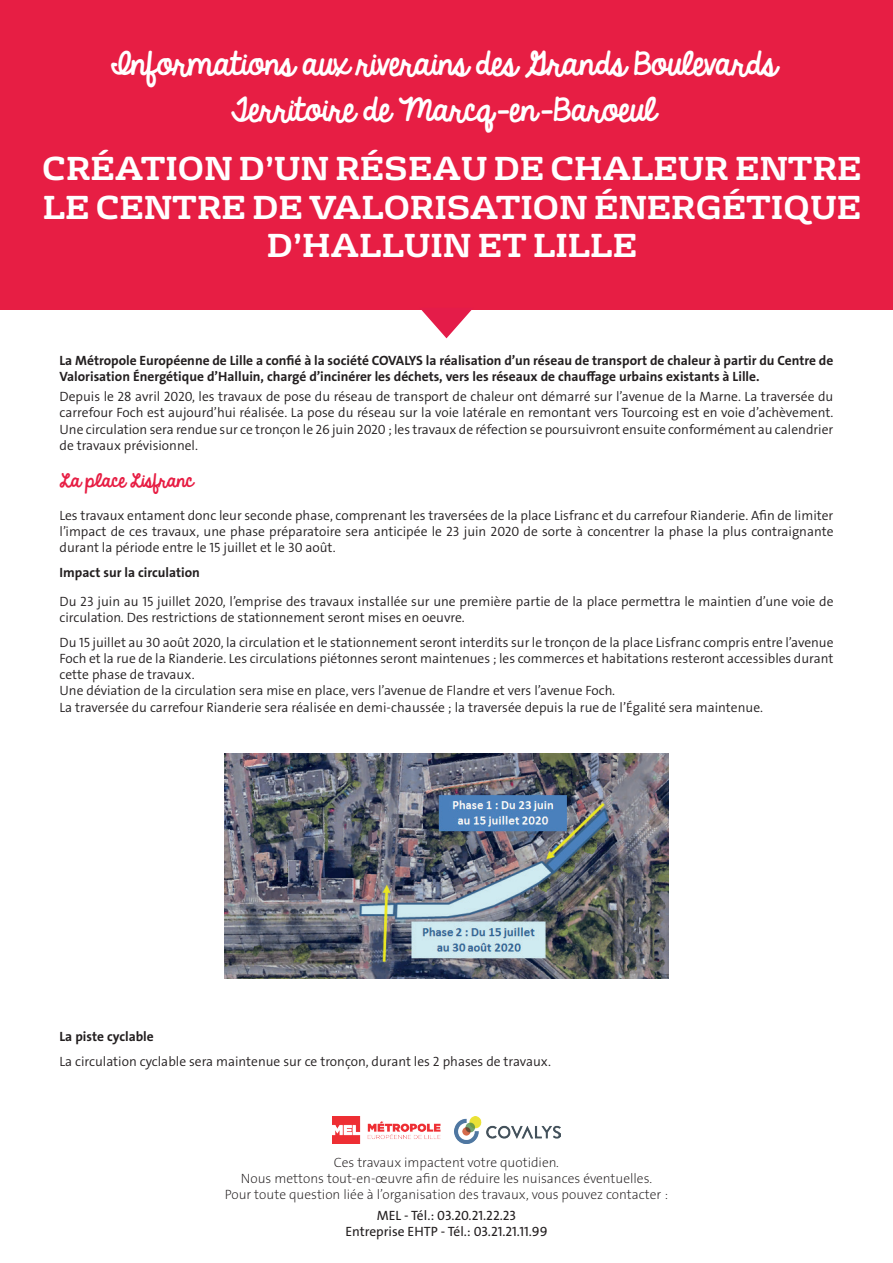
<style>
.page{position:relative;width:893px;height:1263px;background:#fff}
.page>*{position:absolute;margin:0;border:0;box-sizing:border-box;transform-origin:0 0}
.t1{font:700 32.1px/38.5px "FS Rufus";color:#fff;text-align:center}
.t2{font:28.95px/46.2px "KG Always A Good Time";color:#fff;text-align:center}
.t3{font:16.5px "KG Always A Good Time";color:#e71e44}
.t4{font:13.5px/16.2px "The Sans Veolia W4 Se Lig";color:#231f20;text-align:justify}
.t5{font:13.5px/16.2px "The Sans Veolia W7 Bld";color:#231f20}
.t6{font:13.5px/16.2px "The Sans Veolia W2 Ex Lig";color:#231f20;text-align:center}
.t7{font:13.5px/16.2px "The Sans Veolia W5 Pla";color:#231f20;text-align:center}
</style>
<div class="page">
<div style="left:0;top:0;width:893px;height:309px;background:#e71e44"></div>
<svg style="left:419px;top:309px;width:54px;height:29px"></svg>
<img style="left:332px;top:1116px;width:109px;height:27px">
<img style="left:454px;top:1116px;width:107px;height:27px">
<img style="left:225px;top:754px;width:443px;height:224px">
<h2 class="t2" style="left:111px;top:43px;width:667px">Informations aux riverains des Grands Boulevards<br>Territoire de Marcq-en-Baroeul</h2>
<h1 class="t1" style="left:42px;top:146px;width:821px">CRÉATION D’UN RÉSEAU DE CHALEUR ENTRE<br>LE CENTRE DE VALORISATION ÉNERGÉTIQUE<br>D’HALLUIN ET LILLE</h1>
<p class="t5" style="left:60px;top:352px;width:775px">La Métropole Européenne de Lille a confié à la société COVALYS la réalisation d’un réseau de transport de chaleur à partir du Centre de<br>Valorisation Énergétique d’Halluin, chargé d’incinérer les déchets, vers les réseaux de chauffage urbains existants à Lille.</p>
<p class="t4" style="left:60px;top:389px;width:775px">Depuis le 28 avril 2020, les travaux de pose du réseau de transport de chaleur ont démarré sur l’avenue de la Marne. La traversée du carrefour Foch est aujourd’hui réalisée. La pose du réseau sur la voie latérale en remontant vers Tourcoing est en voie d’achèvement.<br>Une circulation sera rendue sur ce tronçon le 26 juin 2020 ; les travaux de réfection se poursuivront ensuite conformément au calendrier de travaux prévisionnel.</p>
<p class="t3" style="left:60px;top:468px;width:135px">La place Lisfranc</p>
<p class="t4" style="left:60px;top:507px;width:775px">Les travaux entament donc leur seconde phase, comprenant les traversées de la place Lisfranc et du carrefour Rianderie. Afin de limiter l’impact de ces travaux, une phase préparatoire sera anticipée le 23 juin 2020 de sorte à concentrer la phase la plus contraignante durant la période entre le 15 juillet et le 30 août.</p>
<p class="t5" style="left:60px;top:564px;width:142px">Impact sur la circulation</p>
<p class="t4" style="left:60px;top:593px;width:775px">Du 23 juin au 15 juillet 2020, l’emprise des travaux installée sur une première partie de la place permettra le maintien d’une voie de circulation. Des restrictions de stationnement seront mises en oeuvre.</p>
<p class="t4" style="left:60px;top:634px;width:775px;text-align:left">Du 15 juillet au 30 août 2020, la circulation et le stationnement seront interdits sur le tronçon de la place Lisfranc compris entre l’avenue Foch et la rue de la Rianderie. Les circulations piétonnes seront maintenues ; les commerces et habitations resteront accessibles durant cette phase de travaux.<br>Une déviation de la circulation sera mise en place, vers l’avenue de Flandre et vers l’avenue Foch.<br>La traversée du carrefour Rianderie sera réalisée en demi-chaussée ; la traversée depuis la rue de l’Égalité sera maintenue.</p>
<p class="t5" style="left:60px;top:1029px;width:96px">La piste cyclable</p>
<p class="t4" style="left:60px;top:1053px;width:493px">La circulation cyclable sera maintenue sur ce tronçon, durant les 2 phases de travaux.</p>
<p class="t6" style="left:225px;top:1154px;width:445px">Ces travaux impactent votre quotidien.<br>Nous mettons tout-en-œuvre afin de réduire les nuisances éventuelles.<br>Pour toute question liée à l’organisation des travaux, vous pouvez contacter :</p>
<p class="t7" style="left:345px;top:1207px;width:204px">MEL - Tél.: 03.20.21.22.23<br>Entreprise EHTP - Tél.: 03.21.21.11.99</p>
</div>
